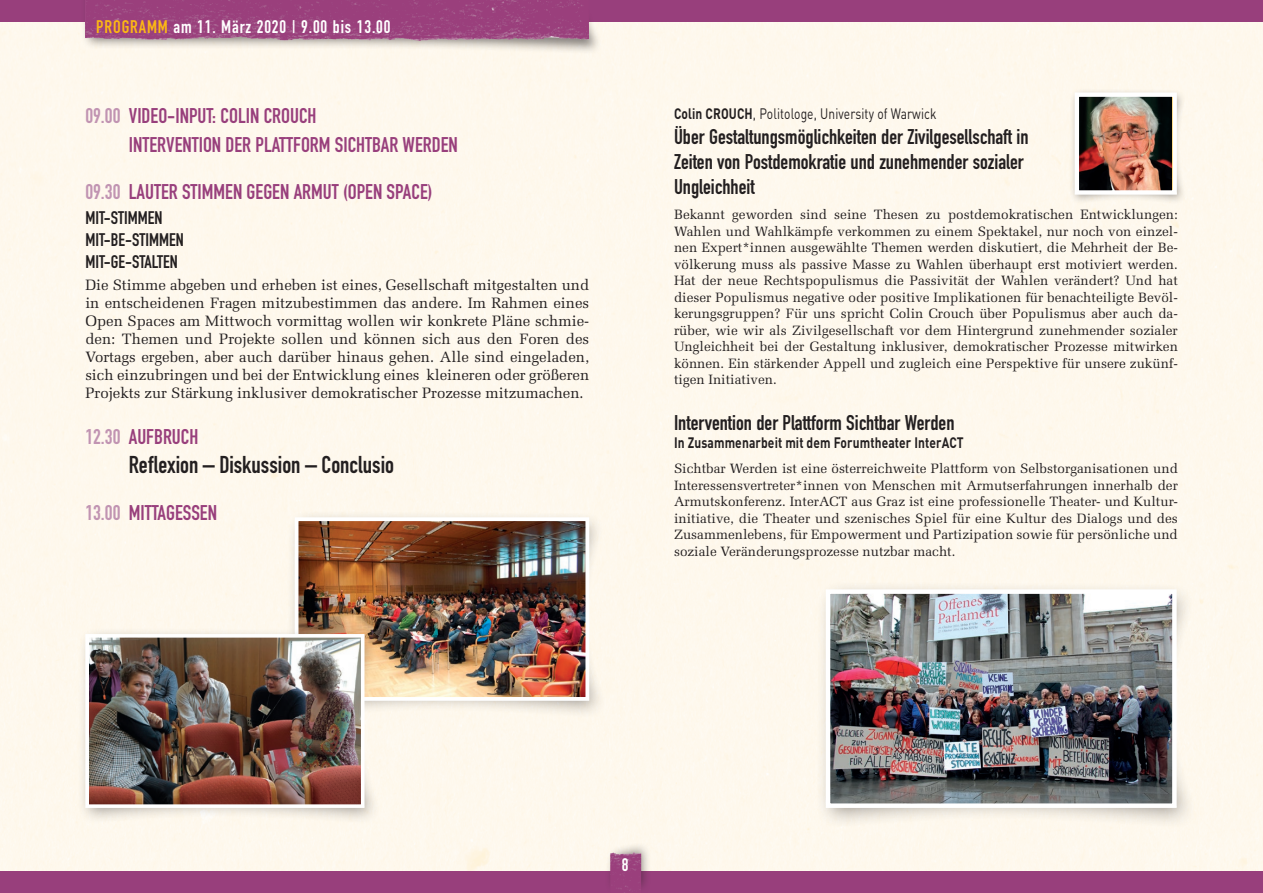
<style>
.page{position:relative;width:1263px;height:893px;background:#fff}
.page>*{position:absolute;margin:0;border:0;box-sizing:border-box;transform-origin:0 0}
.t1{font:24px "DIN Engschrift";color:#231f20}
.t2{font:21px/25.2px "DIN Engschrift";color:#231f20}
.t3{font:21px/29.4px "DIN Engschrift";color:#983f7c}
.t4{font:18px/21.6px "DIN Engschrift";color:#231f20}
.t5{font:18px "DIN Engschrift";letter-spacing:.05em;color:#fff}
.t6{font:15px/18px "Melior";color:#231f20;text-align:justify}
.t7{font:15px "DIN";letter-spacing:.01em;color:#231f20;scale:.8 1}
.t8{font:700 15px "DIN";letter-spacing:.01em;color:#231f20;scale:.8 1}
.t9{font:13.5px/16.5px "Melior";color:#231f20;text-align:justify}
.s1{color:#fcb814}
.s2{color:#c194b2}
.s3{font-weight:700}
</style>
<div class="page">
<div style="left:0;top:21px;width:1263px;height:851px;background:#fef8ed"></div>
<div style="left:0;top:0;width:1263px;height:21px;background:#983f7c"></div>
<div style="left:0;top:872px;width:1263px;height:21px;background:#983f7c"></div>
<div style="left:605px;top:842px;width:46px;height:51px;background:#231f20;opacity:.55"></div>
<img style="left:610px;top:852px;width:31px;height:41px">
<div style="left:81px;top:0;width:522px;height:55px;background:#231f20;opacity:.55"></div>
<img style="left:85px;top:0;width:495px;height:41px">
<div style="left:816px;top:580px;width:381px;height:249px;background:#231f20;opacity:.45"></div>
<img style="left:823px;top:587px;width:356px;height:223px">
<div style="left:286px;top:510px;width:320px;height:208px;background:#231f20;opacity:.45"></div>
<img style="left:293px;top:515px;width:298px;height:188px">
<div style="left:77px;top:627px;width:304px;height:197px;background:#231f20;opacity:.45"></div>
<img style="left:84px;top:632px;width:282px;height:178px">
<div style="left:1069px;top:88px;width:118px;height:116px;background:#231f20;opacity:.45"></div>
<img style="left:1080px;top:97px;width:91px;height:93px">
<div style="left:1075px;top:92px;width:102px;height:103px;border:4px solid #fff"></div>
<h3 class="t5" style="left:96px;top:16px;width:296px"><span class="s1">PROGRAMM</span> am 11. März 2020 | 9.00 bis 13.00</h3>
<h2 class="t3" style="left:129px;top:100px;width:330px;text-indent:-43px"><span class="s2">09.00</span> VIDEO-INPUT: COLIN CROUCH<br>INTERVENTION DER PLATTFORM SICHTBAR WERDEN</h2>
<h2 class="t3" style="left:85px;top:176px;width:349px"><span class="s2">09.30</span> LAUTER STIMMEN GEGEN ARMUT (OPEN SPACE)</h2>
<h3 class="t4" style="left:85px;top:207px;width:100px">MIT-STIMMEN<br>MIT-BE-STIMMEN<br>MIT-GE-STALTEN</h3>
<p class="t6" style="left:85px;top:276px;width:505px">Die Stimme abgeben und erheben ist eines, Gesellschaft mitgestalten und in entscheidenen Fragen mitzubestimmen das andere. Im Rahmen eines Open Spaces am Mittwoch vormittag wollen wir konkrete Pläne schmie&shy;den: Themen und Projekte sollen und können sich aus den Foren des Vortags ergeben, aber auch darüber hinaus gehen. Alle sind eingeladen, sich einzubringen und bei der Entwicklung eines kleineren oder größeren Projekts zur Stärkung inklusiver demokratischer Prozesse mitzumachen.</p>
<h2 class="t3" style="left:85px;top:422px;width:115px"><span class="s2">12.30</span> AUFBRUCH</h2>
<h1 class="t1" style="left:129px;top:451px;width:267px">Reflexion – Diskussion – Conclusio</h1>
<h2 class="t3" style="left:85px;top:497px;width:133px"><span class="s2">13.00</span> MITTAGESSEN</h2>
<p class="t7" style="left:674px;top:104px;width:330px"><span class="s3">Colin CROUCH</span>, Politologe, University of Warwick</p>
<h2 class="t2" style="left:674px;top:124px;width:356px">Über Gestaltungsmöglichkeiten der Zivilgesellschaft in<br>Zeiten von Postdemokratie und zunehmender sozialer<br>Ungleichheit</h2>
<p class="t9" style="left:674px;top:206px;width:505px">Bekannt geworden sind seine Thesen zu postdemokratischen Entwicklungen:<br>Wahlen und Wahlkämpfe verkommen zu einem Spektakel, nur noch von einzel&shy;nen Expert*innen ausgewählte Themen werden diskutiert, die Mehrheit der Be&shy;völkerung muss als passive Masse zu Wahlen überhaupt erst motiviert werden.<br>Hat der neue Rechtspopulismus die Passivität der Wahlen verändert? Und hat dieser Populismus negative oder positive Implikationen für benachteiligte Bevöl&shy;kerungsgruppen? Für uns spricht Colin Crouch über Populismus aber auch da&shy;rüber, wie wir als Zivilgesellschaft vor dem Hintergrund zunehmender sozialer Ungleichheit bei der Gestaltung inklusiver, demokratischer Prozesse mitwirken können. Ein stärkender Appell und zugleich eine Perspektive für unsere zukünf&shy;tigen Initiativen.</p>
<h2 class="t2" style="left:674px;top:410px;width:282px">Intervention der Plattform Sichtbar Werden</h2>
<p class="t8" style="left:674px;top:433px;width:363px">In Zusammenarbeit mit dem Forumtheater InterACT</p>
<p class="t9" style="left:674px;top:460px;width:505px">Sichtbar Werden ist eine österreichweite Plattform von Selbstorganisationen und Interessensvertreter*innen von Menschen mit Armutserfahrungen innerhalb der Armutskonferenz. InterACT aus Graz ist eine professionelle Theater- und Kultur&shy;initiative, die Theater und szenisches Spiel für eine Kultur des Dialogs und des Zusammenlebens, für Empowerment und Partizipation sowie für persönliche und soziale Veränderungsprozesse nutzbar macht.</p>
<h3 class="t5" style="left:622px;top:854px;width:8px">8</h3>
</div>
